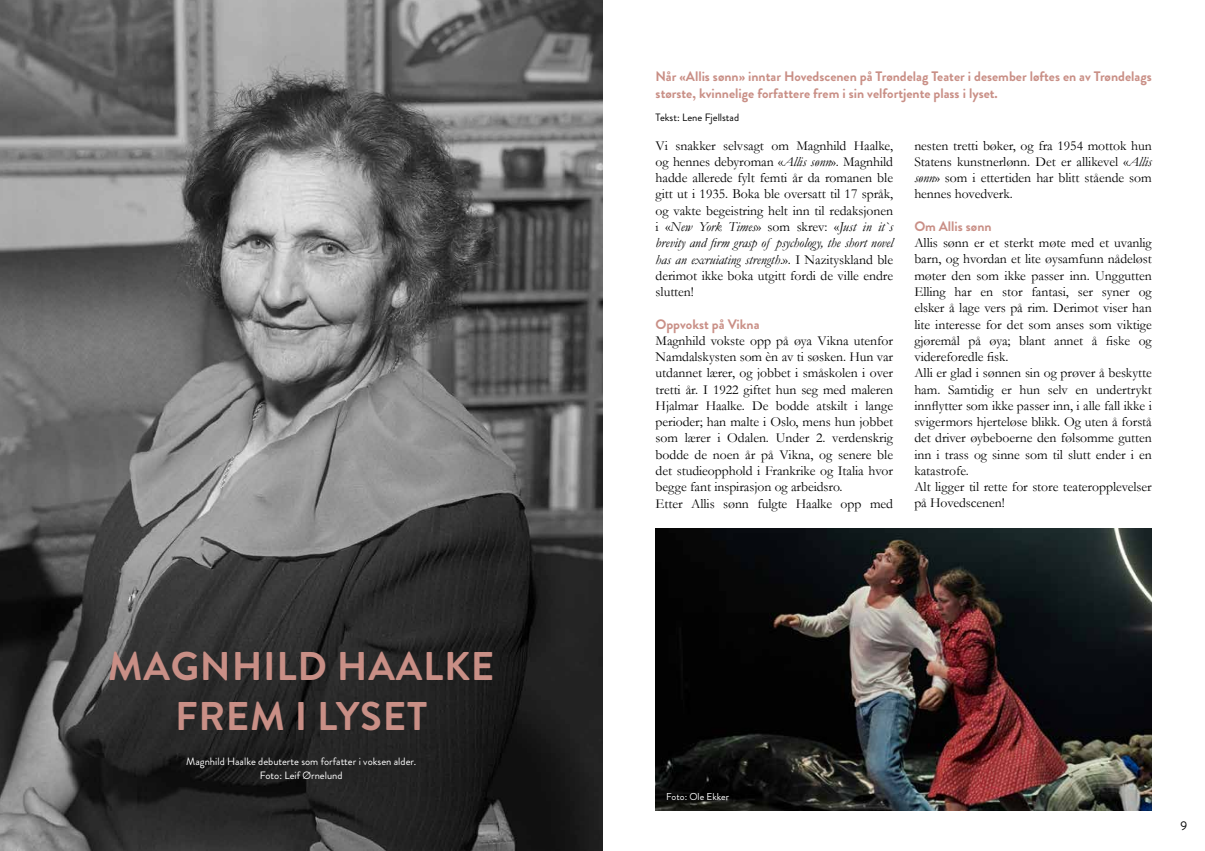
<style>
.page{position:relative;width:1205px;height:851px;background:#fff}
.page>*{position:absolute;margin:0;border:0;box-sizing:border-box;transform-origin:0 0}
.t1{font:700 40px/50px "Brandon Grotesque";letter-spacing:.02em;color:#c98f86;text-align:center}
.t2{font:13.75px/16.2px "Garamond";letter-spacing:-.005em;color:#000;text-align:justify}
.t3{font:700 13.75px/16.2px "Brandon Grotesque";color:#c98f86}
.t4{font:12.5px "Brandon Grotesque";color:#000}
.t5{font:10.62px/13.8px "Brandon Grotesque";color:#fff;text-align:center}
.t6{font:10.62px "Brandon Grotesque";color:#000}
.t7{font:10px "Brandon Grotesque";color:#fff}
.s1{font-style:italic}
</style>
<div class="page">
<img style="left:0;top:0;width:602px;height:850px">
<img style="left:656px;top:528px;width:496px;height:282px">
<h1 class="t1" style="left:108px;top:642px;width:388px">MAGNHILD HAALKE<br>FREM I LYSET</h1>
<p class="t5" style="left:186px;top:754px;width:231px">Magnhild Haalke debuterte som forfatter i voksen alder.<br>Foto: Leif Ørnelund</p>
<p class="t3" style="left:656px;top:69px;width:498px">Når «Allis sønn» inntar Hovedscenen på Trøndelag Teater i desember løftes en av Trøndelags største, kvinnelige forfattere frem i sin velfortjente plass i lyset.</p>
<p class="t6" style="left:656px;top:110px;width:85px">Tekst: Lene Fjellstad</p>
<p class="t2" style="left:656px;top:137px;width:239px">Vi snakker selvsagt om Magnhild Haalke, og hennes debyroman «<span class="s1">Allis sønn</span>». Magnhild hadde allerede fylt femti år da romanen ble gitt ut i 1935. Boka ble oversatt til 17 språk, og vakte begeistring helt inn til redaksjonen i «<span class="s1">New York Times</span>» som skrev: «<span class="s1">Just in it`s brevity and firm grasp of psychology, the short novel has an excruiating strength</span>.». I Nazityskland ble derimot ikke boka utgitt fordi de ville endre slutten!</p>
<p class="t3" style="left:656px;top:316px;width:105px">Oppvokst på Vikna</p>
<p class="t2" style="left:656px;top:332px;width:239px;text-align:left">Magnhild vokste opp på øya Vikna utenfor Namdalskysten som èn av ti søsken. Hun var utdannet lærer, og jobbet i småskolen i over tretti år. I 1922 giftet hun seg med maleren Hjalmar Haalke. De bodde atskilt i lange perioder; han malte i Oslo, mens hun jobbet som lærer i Odalen. Under 2. verdenskrig bodde de noen år på Vikna, og senere ble det studieopphold i Frankrike og Italia hvor begge fant inspirasjon og arbeidsro.<br>Etter Allis sønn fulgte Haalke opp med</p>
<p class="t2" style="left:914px;top:137px;width:239px">nesten tretti bøker, og fra 1954 mottok hun Statens kunstnerlønn. Det er allikevel «<span class="s1">Allis sønn</span>» som i ettertiden har blitt stående som hennes hovedverk.</p>
<p class="t3" style="left:914px;top:218px;width:79px">Om Allis sønn</p>
<p class="t2" style="left:914px;top:234px;width:239px;text-align:left">Allis sønn er et sterkt møte med et uvanlig barn, og hvordan et lite øysamfunn nådeløst møter den som ikke passer inn. Unggutten Elling har en stor fantasi, ser syner og elsker å lage vers på rim. Derimot viser han lite interesse for det som anses som viktige gjøremål på øya; blant annet å fiske og videreforedle fisk.<br>Alli er glad i sønnen sin og prøver å beskytte ham. Samtidig er hun selv en undertrykt innflytter som ikke passer inn, i alle fall ikke i svigermors hjerteløse blikk. Og uten å forstå det driver øybeboerne den følsomme gutten inn i trass og sinne som til slutt ender i en katastrofe.<br>Alt ligger til rette for store teateropplevelser på Hovedscenen!</p>
<p class="t7" style="left:666px;top:789px;width:64px">Foto: Ole Ekker</p>
<p class="t4" style="left:1180px;top:816px;width:8px">9</p>
</div>
